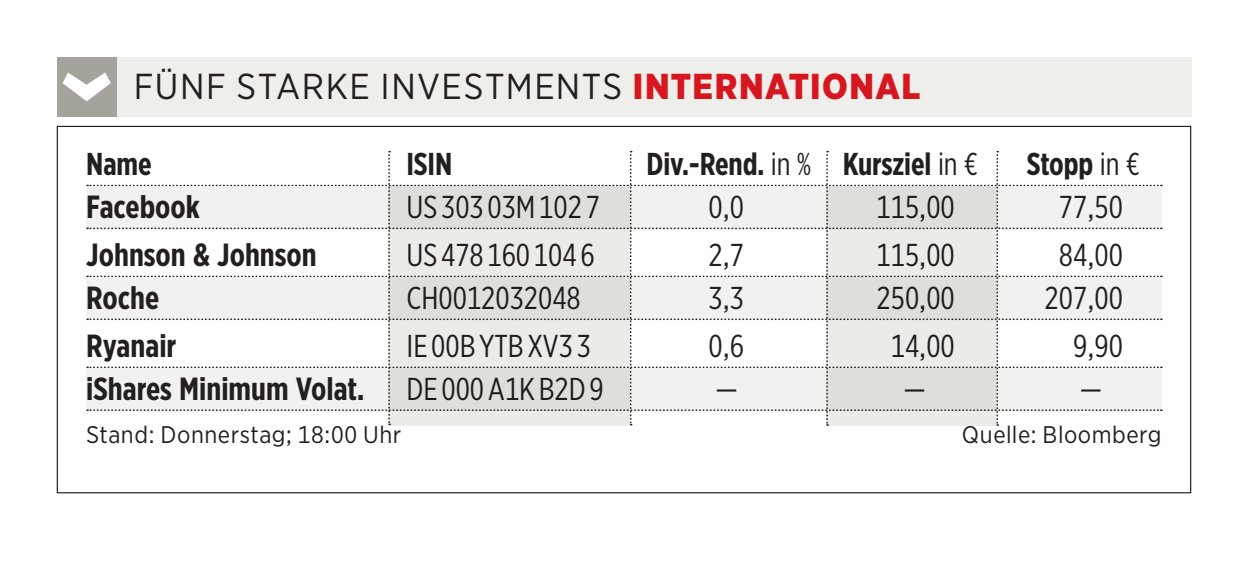
<style>
.page{position:relative;width:1248px;height:562px;background:#fff}
.page>*{position:absolute;margin:0;border:0;box-sizing:border-box;transform-origin:0 0}
.ES_TAB_HL_Mager{font:36px "Gotham Narrow";letter-spacing:.04em;color:#231f20}
.ES_TAB_5Spalten_grau{font:700 32px "Gotham X Narrow";color:#231f20}
.ES_TAB_5Spalten_weis{font:700 32px "Gotham X Narrow";color:#231f20}
.ES_TAB_5Spalten_grau-2{font:31.6px "Gotham X Narrow";color:#231f20}
.ES_TAB_5Spalten_weis-2{font:31.6px "Gotham X Narrow";color:#231f20}
.ES_5Spalten_Tab_Kopf{font:700 31.6px "Gotham X Narrow";letter-spacing:-.005em;color:#231f20}
.ES_TAB_Fussnote{font:24px "Gotham Narrow";letter-spacing:.02em;color:#231f20}
.s1{font-weight:900;color:#d7171f}
.s2{font-weight:400}
</style>
<div class="page">
<div style="left:57px;top:57px;width:1134px;height:60px;background:#eeeeeb"></div>
<div style="left:57px;top:57px;width:60px;height:60px;background:#a4a49d"></div>
<svg style="left:63px;top:72px;width:48px;height:29px"></svg>
<svg style="left:87px;top:151px;width:1074px;height:274px"></svg>
<p class="ES_TAB_HL_Mager" style="left:134px;top:64px;width:788px">FÜNF STARKE INVESTMENTS <span class="s1">INTERNATIONAL</span></p>
<p class="ES_5Spalten_Tab_Kopf" style="left:86px;top:144px;width:67px">Name</p>
<p class="ES_5Spalten_Tab_Kopf" style="left:406px;top:144px;width:47px">ISIN</p>
<p class="ES_5Spalten_Tab_Kopf" style="left:646px;top:144px;width:333px">Div.-Rend. <span class="s2">in %</span> Kursziel <span class="s2">in €</span></p>
<p class="ES_5Spalten_Tab_Kopf" style="left:1026px;top:144px;width:115px">Stopp <span class="s2">in €</span></p>
<p class="ES_TAB_5Spalten_grau" style="left:86px;top:187px;width:115px">Facebook</p>
<p class="ES_TAB_5Spalten_grau-2" style="left:406px;top:188px;width:195px">US 303 03M 102 7</p>
<p class="ES_TAB_5Spalten_grau-2" style="left:708px;top:188px;width:37px">0,0</p>
<p class="ES_TAB_5Spalten_grau-2" style="left:876px;top:188px;width:80px">115,00</p>
<p class="ES_TAB_5Spalten_grau-2" style="left:1058px;top:188px;width:65px">77,50</p>
<p class="ES_TAB_5Spalten_weis" style="left:86px;top:235px;width:232px">Johnson &amp; Johnson</p>
<p class="ES_TAB_5Spalten_weis-2" style="left:406px;top:236px;width:189px">US 478 160 104 6</p>
<p class="ES_TAB_5Spalten_weis-2" style="left:708px;top:236px;width:37px">2,7</p>
<p class="ES_TAB_5Spalten_weis-2" style="left:876px;top:236px;width:80px">115,00</p>
<p class="ES_TAB_5Spalten_weis-2" style="left:1058px;top:236px;width:65px">84,00</p>
<p class="ES_TAB_5Spalten_grau" style="left:86px;top:277px;width:74px">Roche</p>
<p class="ES_TAB_5Spalten_grau-2" style="left:406px;top:278px;width:176px">CH0012032048</p>
<p class="ES_TAB_5Spalten_grau-2" style="left:708px;top:278px;width:37px">3,3</p>
<p class="ES_TAB_5Spalten_grau-2" style="left:876px;top:278px;width:80px">250,00</p>
<p class="ES_TAB_5Spalten_grau-2" style="left:1044px;top:278px;width:80px">207,00</p>
<p class="ES_TAB_5Spalten_weis" style="left:86px;top:325px;width:92px">Ryanair</p>
<p class="ES_TAB_5Spalten_weis-2" style="left:406px;top:326px;width:186px">IE 00B YTB XV3 3</p>
<p class="ES_TAB_5Spalten_weis-2" style="left:708px;top:326px;width:37px">0,6</p>
<p class="ES_TAB_5Spalten_weis-2" style="left:890px;top:326px;width:65px">14,00</p>
<p class="ES_TAB_5Spalten_weis-2" style="left:1072px;top:326px;width:51px">9,90</p>
<p class="ES_TAB_5Spalten_grau" style="left:86px;top:368px;width:280px">iShares Minimum Volat.</p>
<p class="ES_TAB_5Spalten_grau-2" style="left:406px;top:369px;width:199px">DE 000 A1K B2D 9</p>
<p class="ES_TAB_5Spalten_grau-2" style="left:715px;top:369px;width:24px">—</p>
<p class="ES_TAB_5Spalten_grau-2" style="left:903px;top:369px;width:24px">—</p>
<p class="ES_TAB_5Spalten_grau-2" style="left:1079px;top:369px;width:24px">—</p>
<p class="ES_TAB_Fussnote" style="left:86px;top:419px;width:316px">Stand: Donnerstag; 18:00 Uhr</p>
<p class="ES_TAB_Fussnote" style="left:961px;top:419px;width:201px">Quelle: Bloomberg</p>
</div>
